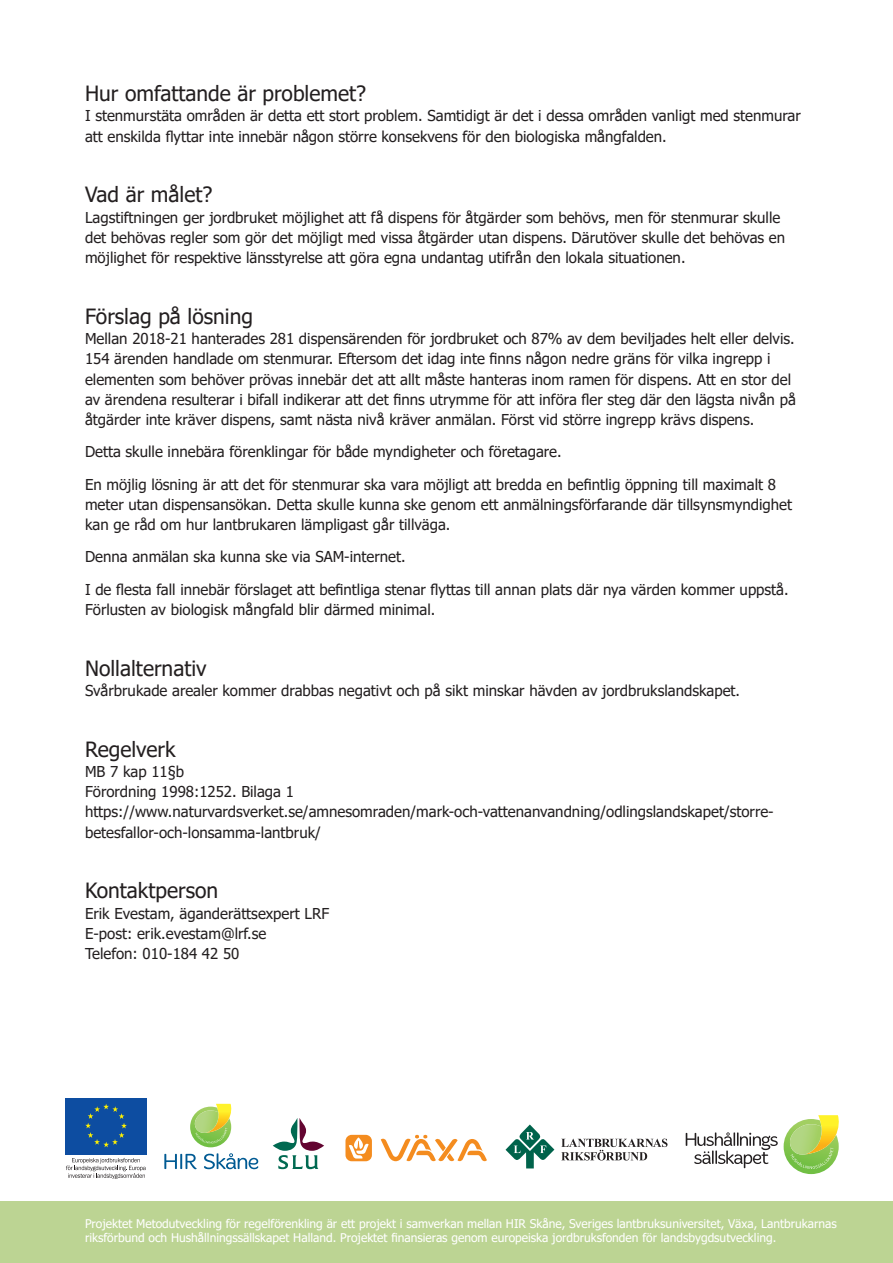
<style>
.page{position:relative;width:893px;height:1263px;background:#fff}
.page>*{position:absolute;margin:0;border:0;box-sizing:border-box;transform-origin:0 0}
.t1{font:21px "Tahoma";color:#231f20}
.t2{font:15px/20.2px "Tahoma";color:#231f20}
.t3{font:12px/14.4px "Tahoma";color:#fff}
</style>
<div class="page">
<div style="left:0;top:1201px;width:893px;height:62px;background:#bcd493"></div>
<div style="left:65px;top:1098px;width:82px;height:56px;background:#0d4da1"></div>
<svg style="left:85px;top:1104px;width:42px;height:43px"></svg>
<svg style="left:66px;top:1158px;width:80px;height:21px"></svg>
<svg style="left:273px;top:1118px;width:51px;height:51px"></svg>
<svg style="left:345px;top:1135px;width:27px;height:26px"></svg>
<svg style="left:381px;top:1135px;width:106px;height:27px"></svg>
<svg style="left:561px;top:1138px;width:106px;height:22px"></svg>
<svg style="left:505px;top:1124px;width:49px;height:44px"></svg>
<svg style="left:686px;top:1132px;width:92px;height:36px"></svg>
<svg style="left:784px;top:1115px;width:55px;height:59px"></svg>
<svg style="left:190px;top:1104px;width:42px;height:43px"></svg>
<svg style="left:164px;top:1154px;width:33px;height:15px"></svg>
<svg style="left:204px;top:1153px;width:54px;height:16px"></svg>
<h1 class="t1" style="left:85px;top:79px;width:283px">Hur omfattande är problemet?</h1>
<p class="t2" style="left:85px;top:107px;width:717px">I stenmurstäta områden är detta ett stort problem. Samtidigt är det i dessa områden vanligt med stenmurar att enskilda flyttar inte innebär någon större konsekvens för den biologiska mångfalden.</p>
<h1 class="t1" style="left:85px;top:181px;width:129px">Vad är målet?</h1>
<p class="t2" style="left:85px;top:208px;width:702px">Lagstiftningen ger jordbruket möjlighet att få dispens för åtgärder som behövs, men för stenmurar skulle det behövas regler som gör det möjligt med vissa åtgärder utan dispens. Därutöver skulle det behövas en möjlighet för respektive länsstyrelse att göra egna undantag utifrån den lokala situationen.</p>
<h1 class="t1" style="left:85px;top:302px;width:169px">Förslag på lösning</h1>
<p class="t2" style="left:85px;top:329px;width:712px">Mellan 2018-21 hanterades 281 dispensärenden för jordbruket och 87% av dem beviljades helt eller delvis.<br>154 ärenden handlade om stenmurar. Eftersom det idag inte finns någon nedre gräns för vilka ingrepp i elementen som behöver prövas innebär det att allt måste hanteras inom ramen för dispens. Att en stor del av ärendena resulterar i bifall indikerar att det finns utrymme för att införa fler steg där den lägsta nivån på åtgärder inte kräver dispens, samt nästa nivå kräver anmälan. Först vid större ingrepp krävs dispens.</p>
<p class="t2" style="left:85px;top:437px;width:692px;line-height:32.2px">Detta skulle innebära förenklingar för både myndigheter och företagare.<br>En möjlig lösning är att det för stenmurar ska vara möjligt att bredda en befintlig öppning till maximalt 8</p>
<p class="t2" style="left:85px;top:495px;width:709px">meter utan dispensansökan. Detta skulle kunna ske genom ett anmälningsförfarande där tillsynsmyndighet kan ge råd om hur lantbrukaren lämpligast går tillväga.</p>
<p class="t2" style="left:85px;top:542px;width:705px;line-height:32.2px">Denna anmälan ska kunna ske via SAM-internet.<br>I de flesta fall innebär förslaget att befintliga stenar flyttas till annan plats där nya värden kommer uppstå.</p>
<p class="t2" style="left:85px;top:600px;width:352px">Förlusten av biologisk mångfald blir därmed minimal.</p>
<h1 class="t1" style="left:85px;top:654px;width:123px">Nollalternativ</h1>
<p class="t2" style="left:85px;top:681px;width:657px">Svårbrukade arealer kommer drabbas negativt och på sikt minskar hävden av jordbrukslandskapet.</p>
<h1 class="t1" style="left:85px;top:735px;width:92px">Regelverk</h1>
<p class="t2" style="left:85px;top:762px;width:690px">MB 7 kap 11§b<br>Förordning 1998:1252. Bilaga 1 https://www.naturvardsverket.se/amnesomraden/mark-och-vattenanvandning/odlingslandskapet/storre&shy;betesfallor-och-lonsamma-lantbruk/</p>
<h1 class="t1" style="left:85px;top:877px;width:135px">Kontaktperson</h1>
<p class="t2" style="left:85px;top:904px;width:246px">Erik Evestam, äganderättsexpert LRF<br>E-post: erik.evestam@lrf.se<br>Telefon: 010-184 42 50</p>
<p class="t3" style="left:85px;top:1217px;width:753px">Projektet Metodutveckling för regelförenkling är ett projekt i samverkan mellan HIR Skåne, Sveriges lantbruksuniversitet, Växa, Lantbrukarnas riksförbund och Hushållningssällskapet Halland. Projektet finansieras genom europeiska jordbruksfonden för landsbygdsutveckling.</p>
</div>
